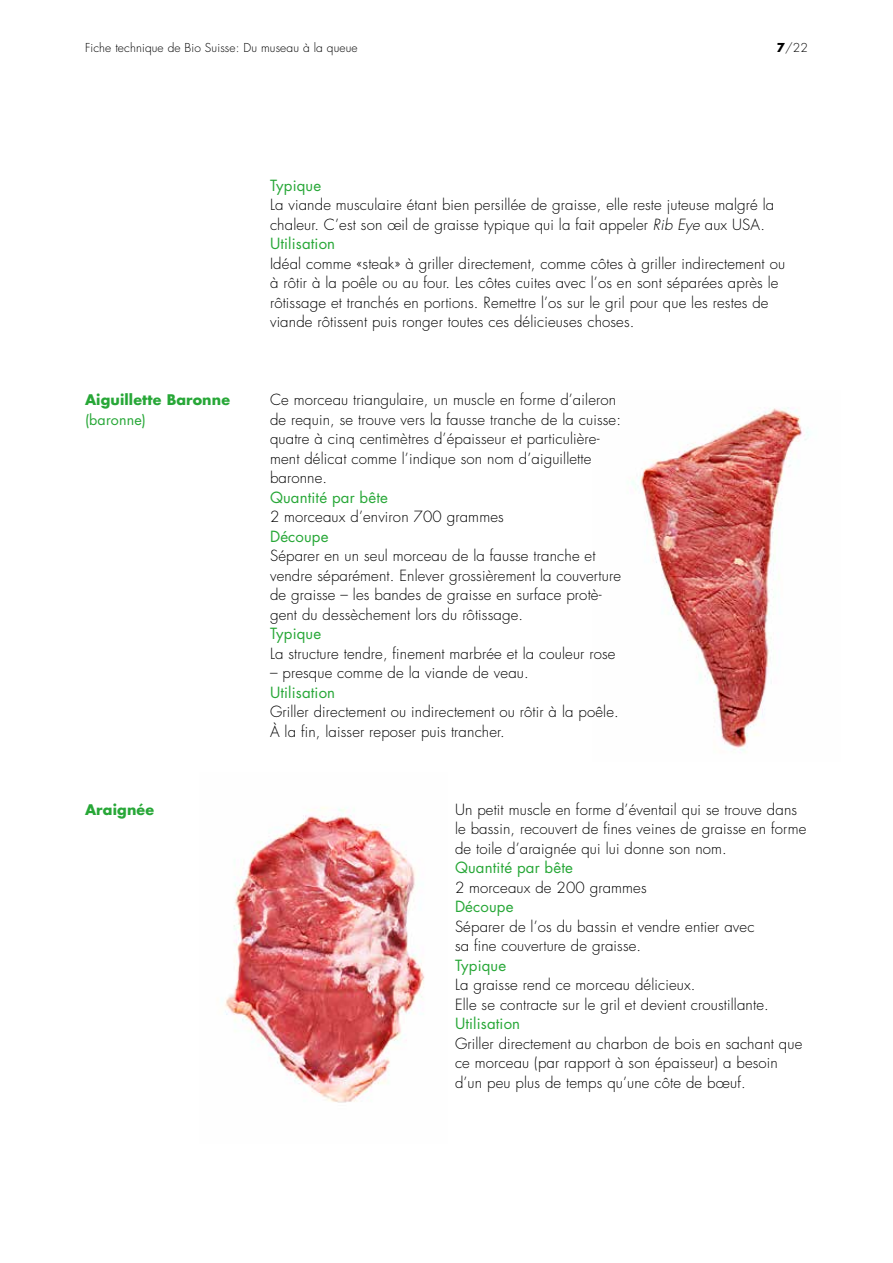
<style>
.page{position:relative;width:893px;height:1263px;background:#fff}
.page>*{position:absolute;margin:0;border:0;box-sizing:border-box;transform-origin:0 0}
.t1{font:300 15px/19.5px "Futura Std";letter-spacing:.01em;color:#000}
.t2{font:15px "Futura Std";letter-spacing:.01em;color:#27a737}
.t3{font:700 14.25px "Futura Std";letter-spacing:.01em;color:#27a737}
.t4{font:14.25px "Futura Std";letter-spacing:.01em;color:#27a737}
.t5{font:300 12px "Futura Std";letter-spacing:.01em;color:#000}
.s1{font-weight:700}
.s2{font-family:"Futura";font-style:italic}
.s3{font-weight:400;color:#27a737}
</style>
<div class="page">
<img style="left:631px;top:407px;width:179px;height:346px">
<img style="left:225px;top:807px;width:200px;height:296px">
<p class="t5" style="left:85px;top:41px;width:274px">Fiche technique de Bio Suisse: Du museau à la queue</p>
<p class="t5" style="left:777px;top:41px;width:33px"><span class="s1">7</span>/22</p>
<p class="t3" style="left:85px;top:390px;width:147px">Aiguillette Baronne</p>
<p class="t4" style="left:85px;top:410px;width:62px">(baronne)</p>
<p class="t3" style="left:85px;top:800px;width:71px">Araignée</p>
<p class="t2" style="left:270px;top:175px;width:53px">Typique</p>
<p class="t1" style="left:270px;top:195px;width:506px">La viande musculaire étant bien persillée de graisse, elle reste juteuse malgré la chaleur. C’est son œil de graisse typique qui la fait appeler <span class="s2">Rib Eye</span> aux USA.<br><span class="s3">Utilisation</span></p>
<p class="t1" style="left:270px;top:254px;width:517px">Idéal comme «steak» à griller directement, comme côtes à griller indirectement ou à rôtir à la poêle ou au four. Les côtes cuites avec l’os en sont séparées après le rôtissage et tranchés en portions. Remettre l’os sur le gril pour que les restes de viande rôtissent puis ronger toutes ces délicieuses choses.</p>
<p class="t1" style="left:270px;top:390px;width:353px">Ce morceau triangulaire, un muscle en forme d’aileron de requin, se trouve vers la fausse tranche de la cuisse: quatre à cinq centimètres d’épaisseur et particulière&shy;ment délicat comme l’indique son nom d’aiguillette baronne.</p>
<p class="t2" style="left:270px;top:487px;width:119px">Quantité par bête</p>
<p class="t1" style="left:270px;top:507px;width:235px">2 morceaux d’environ 700 grammes</p>
<p class="t2" style="left:270px;top:526px;width:60px">Découpe</p>
<p class="t1" style="left:270px;top:546px;width:352px">Séparer en un seul morceau de la fausse tranche et vendre séparément. Enlever grossièrement la couverture de graisse – les bandes de graisse en surface protè&shy;gent du dessèchement lors du rôtissage.</p>
<p class="t2" style="left:270px;top:624px;width:53px">Typique</p>
<p class="t1" style="left:270px;top:644px;width:347px">La structure tendre, finement marbrée et la couleur rose</p>
<p class="t1" style="left:270px;top:663px;width:260px">– presque comme de la viande de veau.</p>
<p class="t2" style="left:270px;top:682px;width:67px">Utilisation</p>
<p class="t1" style="left:270px;top:702px;width:350px">Griller directement ou indirectement ou rôtir à la poêle.<br>À la fin, laisser reposer puis trancher.</p>
<p class="t1" style="left:455px;top:800px;width:353px">Un petit muscle en forme d’éventail qui se trouve dans le bassin, recouvert de fines veines de graisse en forme de toile d’araignée qui lui donne son nom.</p>
<p class="t2" style="left:455px;top:858px;width:119px">Quantité par bête</p>
<p class="t1" style="left:455px;top:878px;width:193px">2 morceaux de 200 grammes</p>
<p class="t2" style="left:455px;top:897px;width:60px">Découpe</p>
<p class="t1" style="left:455px;top:917px;width:301px">Séparer de l’os du bassin et vendre entier avec sa fine couverture de graisse.</p>
<p class="t2" style="left:455px;top:955px;width:53px">Typique</p>
<p class="t1" style="left:455px;top:975px;width:315px">La graisse rend ce morceau délicieux.<br>Elle se contracte sur le gril et devient croustillante.</p>
<p class="t2" style="left:455px;top:1014px;width:67px">Utilisation</p>
<p class="t1" style="left:455px;top:1034px;width:349px">Griller directement au charbon de bois en sachant que ce morceau (par rapport à son épaisseur) a besoin d’un peu plus de temps qu’une côte de bœuf.</p>
</div>
